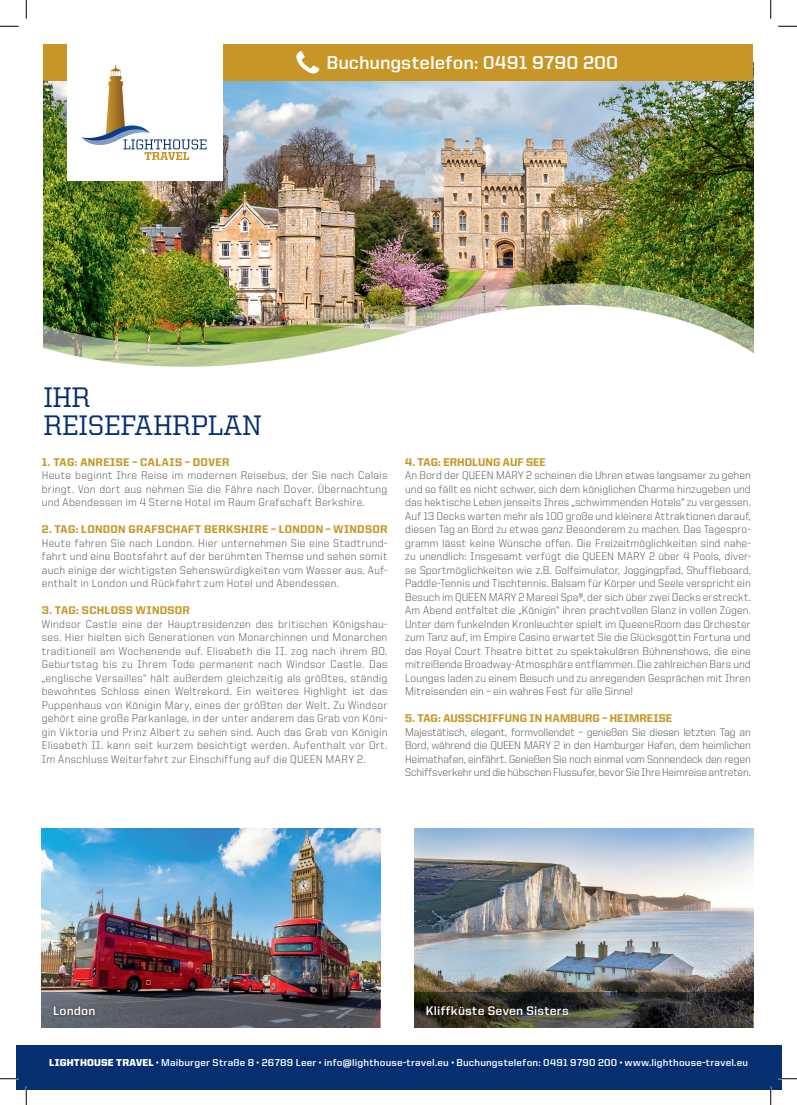
<style>
.page{position:relative;width:797px;height:1105px;background:#fff}
.page>*{position:absolute;margin:0;border:0;box-sizing:border-box;transform-origin:0 0}
.t1{font:500 28.38px/28.4px "United Serif Reg";color:#052f71}
.t2{font:700 18.75px "United Sans Reg";color:#fff}
.t3{font:700 12.5px "United Sans Reg";letter-spacing:.015em;color:#fff}
.t4{font:300 11.25px/13.5px "United Sans Reg";letter-spacing:.02em;color:#4b4c4d;text-align:justify}
.t5{font:800 11.25px "United Sans Reg";letter-spacing:.02em;color:#c79626}
.t6{font:700 10px "United Sans Reg";letter-spacing:.02em;color:#fff}
.s1{font-weight:900}
</style>
<div class="page">
<img style="left:44px;top:81px;width:709px;height:202px">
<img style="left:43px;top:283px;width:711px;height:84px">
<div style="left:44px;top:44px;width:709px;height:37px;background:#c79626"></div>
<svg style="left:296px;top:51px;width:23px;height:23px"></svg>
<div style="left:67px;top:16px;width:156px;height:165px;background:#fff"></div>
<svg style="left:82px;top:65px;width:124px;height:95px"></svg>
<div style="left:16px;top:1045px;width:765px;height:44px;background:#052f71"></div>
<img style="left:414px;top:829px;width:339px;height:163px">
<svg style="left:414px;top:992px;width:339px;height:35px;background:#36352e"></svg>
<div style="left:425px;top:1004px;width:145px;height:13px;background:#231f20;opacity:.75"></div>
<img style="left:42px;top:829px;width:338px;height:163px">
<svg style="left:42px;top:992px;width:338px;height:35px;background:#4e5059"></svg>
<div style="left:52px;top:1004px;width:45px;height:13px;background:#231f20;opacity:.75"></div>
<svg style="left:0;top:25px;width:19px;height:2px"></svg>
<svg style="left:778px;top:25px;width:19px;height:2px"></svg>
<svg style="left:0;top:1078px;width:19px;height:1px"></svg>
<svg style="left:778px;top:1078px;width:19px;height:1px"></svg>
<svg style="left:25px;top:0;width:2px;height:19px"></svg>
<svg style="left:25px;top:1086px;width:2px;height:19px"></svg>
<svg style="left:770px;top:0;width:1px;height:19px"></svg>
<svg style="left:770px;top:1086px;width:1px;height:19px"></svg>
<h2 class="t2" style="left:326px;top:53px;width:293px">Buchungstelefon: 0491 9790 200</h2>
<h1 class="t1" style="left:44px;top:382px;width:219px">IHR<br>REISEFAHRPLAN</h1>
<p class="t5" style="left:42px;top:456px;width:189px">1. TAG: ANREISE – CALAIS – DOVER</p>
<p class="t4" style="left:42px;top:469px;width:347px">Heute beginnt Ihre Reise im modernen Reisebus, der Sie nach Calais bringt. Von dort aus nehmen Sie die Fähre nach Dover. Übernachtung und Abendessen im 4 Sterne Hotel im Raum Grafschaft Berkshire.</p>
<p class="t5" style="left:42px;top:523px;width:347px">2. TAG: LONDON GRAFSCHAFT BERKSHIRE – LONDON – WINDSOR</p>
<p class="t4" style="left:42px;top:536px;width:347px">Heute fahren Sie nach London. Hier unternehmen Sie eine Stadtrund&shy;fahrt und eine Bootsfahrt auf der berühmten Themse und sehen somit auch einige der wichtigsten Sehenswürdigkeiten vom Wasser aus. Auf&shy;enthalt in London und Rückfahrt zum Hotel und Abendessen.</p>
<p class="t5" style="left:42px;top:604px;width:150px">3. TAG: SCHLOSS WINDSOR</p>
<p class="t4" style="left:42px;top:617px;width:347px">Windsor Castle eine der Hauptresidenzen des britischen Königshau&shy;ses. Hier hielten sich Generationen von Monarchinnen und Monarchen traditionell am Wochenende auf. Elisabeth die II. zog nach ihrem 80.<br>Geburtstag bis zu Ihrem Tode permanent nach Windsor Castle. Das „englische Versailles“ hält außerdem gleichzeitig als größtes, ständig bewohntes Schloss einen Weltrekord. Ein weiteres Highlight ist das Puppenhaus von Königin Mary, eines der größten der Welt. Zu Windsor gehört eine große Parkanlage, in der unter anderem das Grab von Köni&shy;gin Viktoria und Prinz Albert zu sehen sind. Auch das Grab von Königin Elisabeth II. kann seit kurzem besichtigt werden. Aufenthalt vor Ort.<br>Im Anschluss Weiterfahrt zur Einschiffung auf die QUEEN MARY 2.</p>
<p class="t5" style="left:405px;top:456px;width:142px">4. TAG: ERHOLUNG AUF SEE</p>
<p class="t4" style="left:405px;top:469px;width:347px">An Bord der QUEEN MARY 2 scheinen die Uhren etwas langsamer zu gehen und so fällt es nicht schwer, sich dem königlichen Charme hinzugeben und das hektische Leben jenseits Ihres „schwimmenden Hotels“ zu vergessen.<br>Auf 13 Decks warten mehr als 100 große und kleinere Attraktionen darauf, diesen Tag an Bord zu etwas ganz Besonderem zu machen. Das Tagespro&shy;gramm lässt keine Wünsche offen. Die Freizeitmöglichkeiten sind nahe&shy;zu unendlich: Insgesamt verfügt die QUEEN MARY 2 über 4 Pools, diver&shy;se Sportmöglichkeiten wie z.B. Golfsimulator, Joggingpfad, Shuffleboard, Paddle-Tennis und Tischtennis. Balsam für Körper und Seele verspricht ein Besuch im QUEEN MARY 2 Mareel Spa®, der sich über zwei Decks erstreckt.<br>Am Abend entfaltet die „Königin“ ihren prachtvollen Glanz in vollen Zügen.<br>Unter dem funkelnden Kronleuchter spielt im QueensRoom das Orchester zum Tanz auf, im Empire Casino erwartet Sie die Glücksgöttin Fortuna und das Royal Court Theatre bittet zu spektakulären Bühnenshows, die eine mitreißende Broadway-Atmosphäre entflammen. Die zahlreichen Bars und Lounges laden zu einem Besuch und zu anregenden Gesprächen mit Ihren Mitreisenden ein – ein wahres Fest für alle Sinne!</p>
<p class="t5" style="left:405px;top:712px;width:269px">5. TAG: AUSSCHIFFUNG IN HAMBURG – HEIMREISE</p>
<p class="t4" style="left:405px;top:725px;width:347px">Majestätisch, elegant, formvollendet – genießen Sie diesen letzten Tag an Bord, während die QUEEN MARY 2 in den Hamburger Hafen, dem heimlichen Heimathafen, einfährt. Genießen Sie noch einmal vom Sonnendeck den regen Schiffsverkehr und die hübschen Flussufer, bevor Sie Ihre Heimreise antreten.</p>
<p class="t3" style="left:53px;top:1004px;width:44px">London</p>
<p class="t3" style="left:426px;top:1004px;width:144px">Kliffküste Seven Sisters</p>
<p class="t6" style="left:49px;top:1057px;width:700px"><span class="s1">LIGHTHOUSE TRAVEL</span> • Maiburger Straße 8 • 26789 Leer • info@lighthouse-travel.eu • Buchungstelefon: 0491 9790 200 • www.lighthouse-travel.eu</p>
</div>
